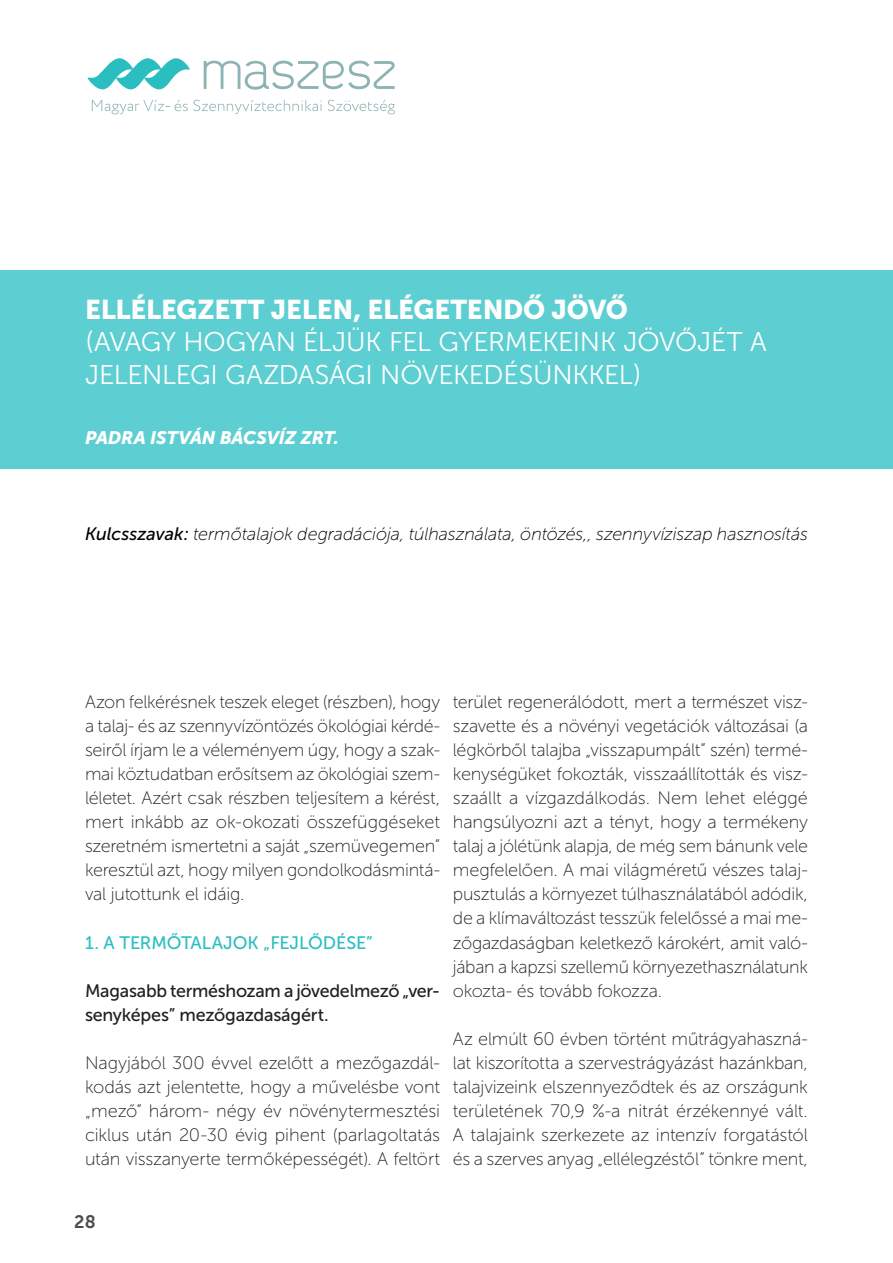
<style>
.page{position:relative;width:893px;height:1263px;background:#fff}
.page>*{position:absolute;margin:0;border:0;box-sizing:border-box;transform-origin:0 0}
.t1{font:27px/32.4px "Museo Sans 300";letter-spacing:-.01em;color:#fff}
.t2{font:27px "Museo Sans 900";letter-spacing:-.005em;color:#fff}
.t3{font:18px/24px "Museo Sans 100";letter-spacing:-.015em;color:#231f20;text-align:justify}
.t4{font:italic 18px "Museo Sans 100";letter-spacing:-.01em;color:#000001}
.t5{font:18px/24px "Museo Sans 500";letter-spacing:-.015em;color:#231f20}
.t6{font:18px "Museo Sans 500";letter-spacing:-.005em;color:#28bec2}
.t7{font:italic 18px "Museo Sans 900";letter-spacing:-.01em;color:#fff}
.t8{font:18px "Museo Sans 700";color:#4b4c4d}
.s1{font-family:"Museo Sans 500"}
</style>
<div class="page">
<svg style="left:87px;top:58px;width:103px;height:32px"></svg>
<svg style="left:204px;top:60px;width:191px;height:30px"></svg>
<svg style="left:92px;top:100px;width:230px;height:14px"></svg>
<svg style="left:328px;top:100px;width:67px;height:14px"></svg>
<div style="left:0;top:270px;width:893px;height:198px;background:#5dced1"></div>
<h1 class="t2" style="left:85px;top:294px;width:544px">ELLÉLEGZETT JELEN, ELÉGETENDŐ JÖVŐ</h1>
<h1 class="t1" style="left:85px;top:326px;width:683px">(AVAGY HOGYAN ÉLJÜK FEL GYERMEKEINK JÖVŐJÉT A<br>JELENLEGI GAZDASÁGI NÖVEKEDÉSÜNKKEL)</h1>
<p class="t7" style="left:85px;top:428px;width:255px">PADRA ISTVÁN BÁCSVÍZ ZRT.</p>
<p class="t4" style="left:85px;top:525px;width:724px"><span class="s1">Kulcsszavak:</span> termőtalajok degradációja, túlhasználata, öntözés,, szennyvíziszap hasznosítás</p>
<p class="t3" style="left:85px;top:690px;width:357px">Azon felkérésnek teszek eleget (részben), hogy a talaj- és az szennyvízöntözés ökológiai kérdé&shy;seiről írjam le a véleményem úgy, hogy a szak&shy;mai köztudatban erősítsem az ökológiai szem&shy;léletet. Azért csak részben teljesítem a kérést, mert inkább az ok-okozati összefüggéseket szeretném ismertetni a saját „szemüvegemen” keresztül azt, hogy milyen gondolkodásmintá&shy;val jutottunk el idáig.</p>
<p class="t6" style="left:85px;top:932px;width:289px">1. A TERMŐTALAJOK „FEJLŐDÉSE”</p>
<p class="t5" style="left:85px;top:978px;width:357px">Magasabb terméshozam a jövedelmező „ver&shy;senyképes” mezőgazdaságért.</p>
<p class="t3" style="left:85px;top:1050px;width:357px">Nagyjából 300 évvel ezelőtt a mezőgazdál&shy;kodás azt jelentette, hogy a művelésbe vont „mező” három- négy év növénytermesztési ciklus után 20-30 évig pihent (parlagoltatás után visszanyerte termőképességét). A feltört</p>
<p class="t3" style="left:453px;top:690px;width:357px">terület regenerálódott, mert a természet vis - szavette és a növényi vegetációk változásai (a légkörből talajba „visszapumpált” szén) termé&shy;kenységüket fokozták, visszaállították és vis - szaállt a vízgazdálkodás. Nem lehet eléggé hangsúlyozni azt a tényt, hogy a termékeny talaj a jólétünk alapja, de még sem bánunk vele megfelelően. A mai világméretű vészes talaj&shy;pusztulás a környezet túlhasználatából adódik, de a klímaváltozást tesszük felelőssé a mai me&shy;zőgazdaságban keletkező károkért, amit való&shy;jában a kapzsi szellemű környezethasználatunk okozta- és tovább fokozza.</p>
<p class="t3" style="left:453px;top:1026px;width:357px">Az elmúlt 60 évben történt műtrágyahaszná&shy;lat kiszorította a szervestrágyázást hazánkban, talajvizeink elszennyeződtek és az országunk területének 70,9 %-a nitrát érzékennyé vált.<br>A talajaink szerkezete az intenzív forgatástól és a szerves anyag „ellélegzéstől” tönkre ment,</p>
<p class="t8" style="left:74px;top:1212px;width:23px">28</p>
</div>
